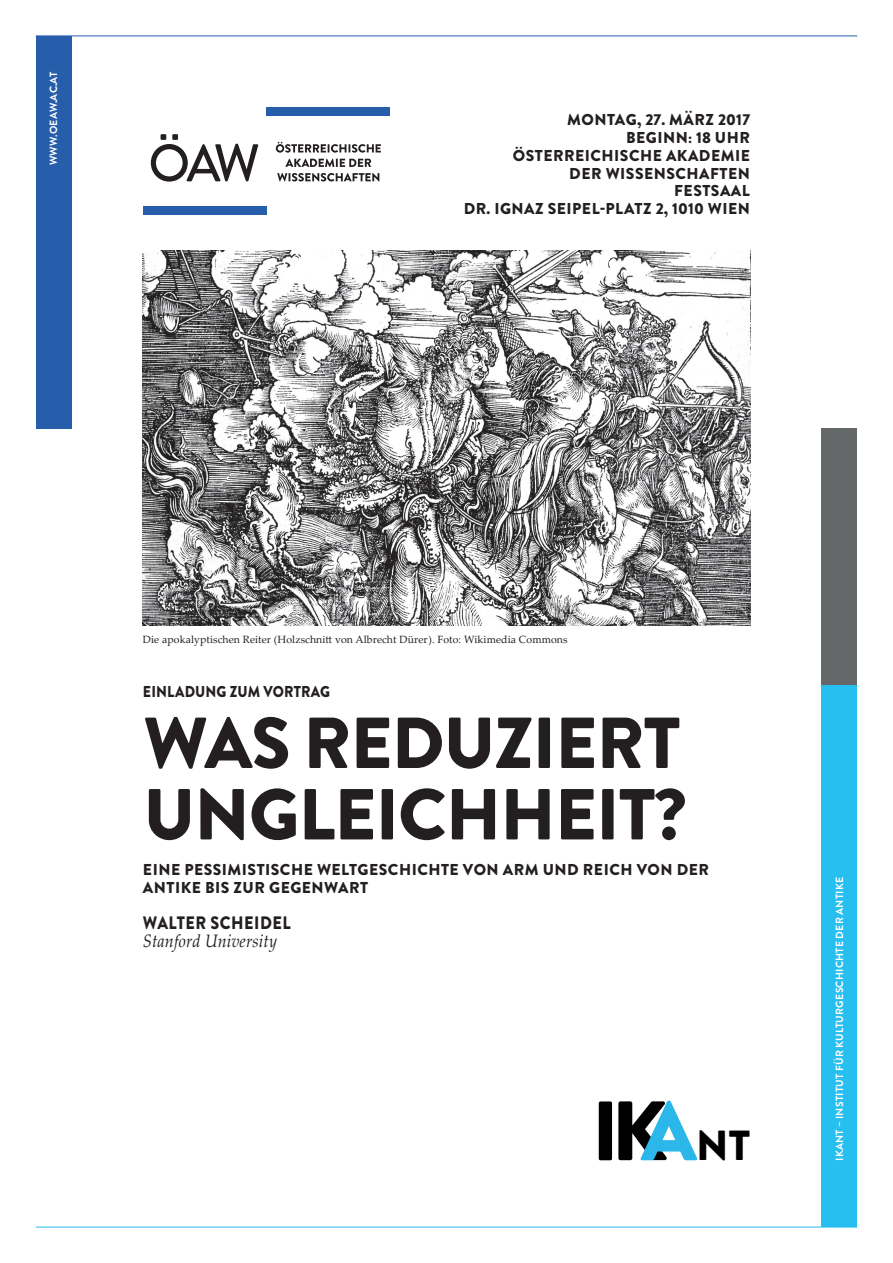
<style>
.page{position:relative;width:893px;height:1263px;background:#fff}
.page>*{position:absolute;margin:0;border:0;box-sizing:border-box;transform-origin:0 0}
.t1{font:900 84px "Brandon Grotesque";color:#000}
.t2{font:900 72px/71.4px "Brandon Grotesque";letter-spacing:-.015em;color:#231f20}
.t3{font:italic 18px "Palatino Linotype";letter-spacing:.01em;color:#231f20;scale:.9 1}
.t4{font:900 18px "Brandon Grotesque";letter-spacing:.03em;color:#231f20;scale:.9 1}
.t5{font:900 15.75px/17.9px "Brandon Grotesque";letter-spacing:.03em;color:#231f20}
.t6{font:900 15.75px "Brandon Grotesque";letter-spacing:.01em;color:#231f20;scale:.9 1}
.t7{font:10.5px "Palatino Linotype";letter-spacing:.01em;color:#231f20}
.t8{font:700 10.5px "Brandon Grotesque";letter-spacing:.02em;color:#fff}
.s1{color:#2bb7ea}
.s2{font-size:42px}
</style>
<div class="page">
<img style="left:143px;top:250px;width:607px;height:375px">
<div style="left:36px;top:36px;width:35px;height:393px;background:#275eac"></div>
<div style="left:821px;top:685px;width:36px;height:542px;background:#26bff0"></div>
<div style="left:821px;top:429px;width:36px;height:256px;background:#646868"></div>
<hr style="left:36px;top:36px;width:821px;height:1px;background:#275eac">
<hr style="left:36px;top:1227px;width:821px;height:1px;background:#26bff0">
<div style="left:143px;top:206px;width:124px;height:8px;background:#275eac"></div>
<div style="left:267px;top:107px;width:123px;height:8px;background:#275eac"></div>
<svg style="left:151px;top:134px;width:107px;height:48px"></svg>
<svg style="left:276px;top:142px;width:105px;height:11px"></svg>
<svg style="left:285px;top:159px;width:86px;height:8px"></svg>
<svg style="left:277px;top:173px;width:102px;height:8px"></svg>
<p class="t8" style="left:46px;top:165px;width:95px;rotate:-90deg">WWW.OEAW.AC.AT</p>
<p class="t5" style="left:464px;top:111px;width:288px;text-align:right">MONTAG, 27. MÄRZ 2017<br>BEGINN: 18 UHR<br>ÖSTERREICHISCHE AKADEMIE<br>DER WISSENSCHAFTEN<br>FESTSAAL<br>DR. IGNAZ SEIPEL-PLATZ 2, 1010 WIEN</p>
<p class="t7" style="left:143px;top:632px;width:426px">Die apokalyptischen Reiter (Holzschnitt von Albrecht Dürer). Foto: Wikimedia Commons</p>
<p class="t6" style="left:143px;top:680px;width:210px">EINLADUNG ZUM VORTRAG</p>
<h2 class="t2" style="left:143px;top:708px;width:545px">WAS REDUZIERT<br>UNGLEICHHEIT?</h2>
<p class="t5" style="left:143px;top:861px;width:567px">EINE PESSIMISTISCHE WELTGESCHICHTE VON ARM UND REICH VON DER<br>ANTIKE BIS ZUR GEGENWART</p>
<p class="t4" style="left:143px;top:910px;width:166px">WALTER SCHEIDEL</p>
<p class="t3" style="left:143px;top:928px;width:151px">Stanford University</p>
<h1 class="t1" style="left:591px;top:1072px;width:160px">IK<span class="s1">A</span><span class="s2">NT</span></h1>
<p class="t8" style="left:832px;top:1161px;width:285px;rotate:-90deg">IKANT – INSTITUT FÜR KULTURGESCHICHTE DER ANTIKE</p>
</div>
